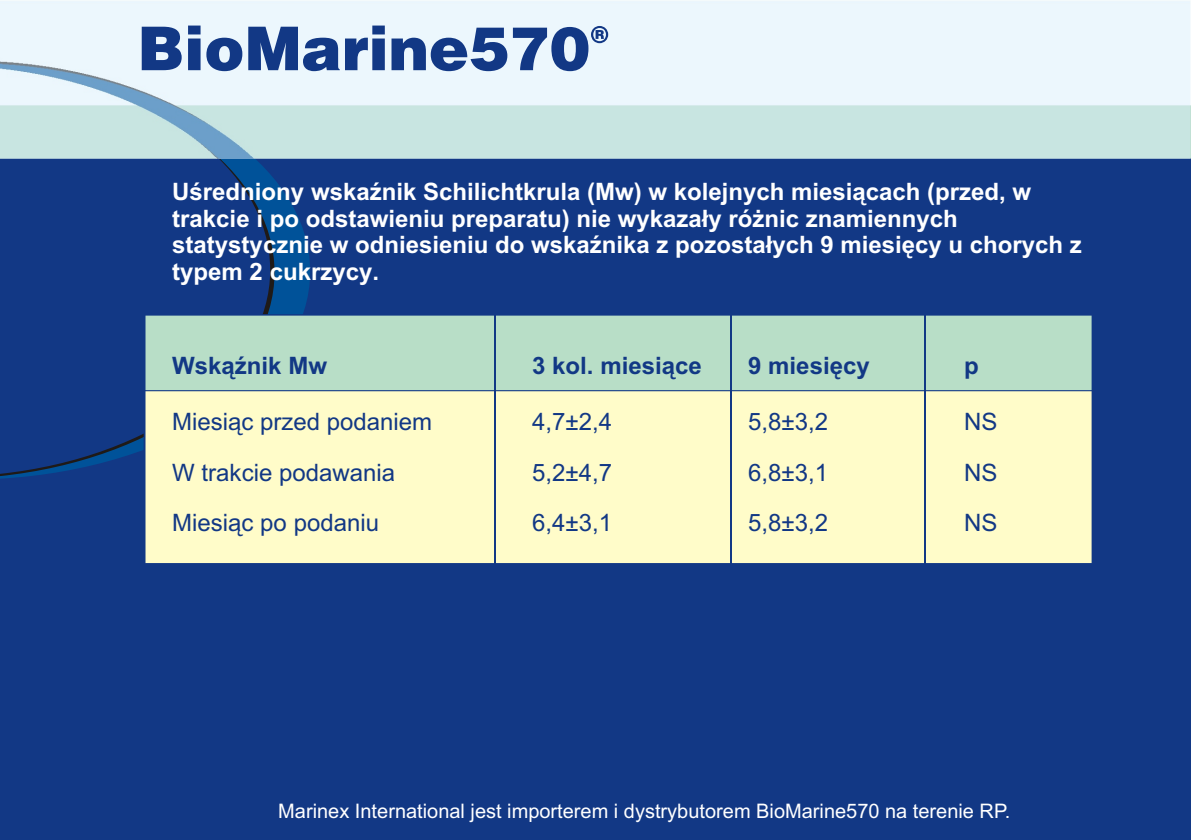
<style>
.page{position:relative;width:1192px;height:840px;background:#fff}
.page>*{position:absolute;margin:0;border:0;box-sizing:border-box;transform-origin:0 0}
.t1{font:700 24px/26.8px "Arial CE";color:#fff}
.t2{font:24px "Arial CE";color:#123885}
.t3{font:700 24px "Arial CE";color:#123885}
.t4{font:20px "Arial CE";color:#fff}
</style>
<div class="page">
<div style="left:0;top:158px;width:1191px;height:682px;background:#123885"></div>
<svg style="left:0;top:158px;width:310px;height:321px"></svg>
<img style="left:0;top:1px;width:1191px;height:157px">
<svg style="left:142px;top:26px;width:466px;height:45px;background:#7791bd"></svg>
<svg style="left:144px;top:314px;width:948px;height:250px;background:#e5efc7"></svg>
<hr style="left:494px;top:313px;width:2px;height:259px;background:#123885">
<hr style="left:730px;top:313px;width:2px;height:259px;background:#123885">
<hr style="left:924px;top:313px;width:2px;height:259px;background:#123885">
<p class="t1" style="left:172px;top:180px;width:911px">Uœredniony wskaŸnik Schilichtkrula (Mw) w kolejnych miesi¹cach (przed, w trakcie i po odstawieniu preparatu) nie wykaza³y ró¿nic znamiennych statystycznie w odniesieniu do wskaŸnika z pozosta³ych 9 miesiêcy u chorych z typem 2 cukrzycy.</p>
<p class="t3" style="left:172px;top:357px;width:156px">Wsk¹Ÿnik Mw</p>
<p class="t3" style="left:532px;top:357px;width:171px">3 kol. miesi¹ce</p>
<p class="t3" style="left:748px;top:357px;width:123px">9 miesiêcy</p>
<p class="t3" style="left:964px;top:357px;width:16px">p</p>
<p class="t2" style="left:172px;top:412px;width:261px">Miesi¹c przed podaniem</p>
<p class="t2" style="left:532px;top:412px;width:81px">4,7±2,4</p>
<p class="t2" style="left:748px;top:412px;width:81px">5,8±3,2</p>
<p class="t2" style="left:964px;top:412px;width:35px">NS</p>
<p class="t2" style="left:172px;top:463px;width:224px">W trakcie podawania</p>
<p class="t2" style="left:532px;top:463px;width:81px">5,2±4,7</p>
<p class="t2" style="left:748px;top:463px;width:81px">6,8±3,1</p>
<p class="t2" style="left:964px;top:463px;width:35px">NS</p>
<p class="t2" style="left:172px;top:514px;width:208px">Miesi¹c po podaniu</p>
<p class="t2" style="left:532px;top:514px;width:81px">6,4±3,1</p>
<p class="t2" style="left:748px;top:514px;width:81px">5,8±3,2</p>
<p class="t2" style="left:964px;top:514px;width:35px">NS</p>
<p class="t4" style="left:278px;top:804px;width:734px">Marinex International jest importerem i dystrybutorem BioMarine570 na terenie RP.</p>
</div>
